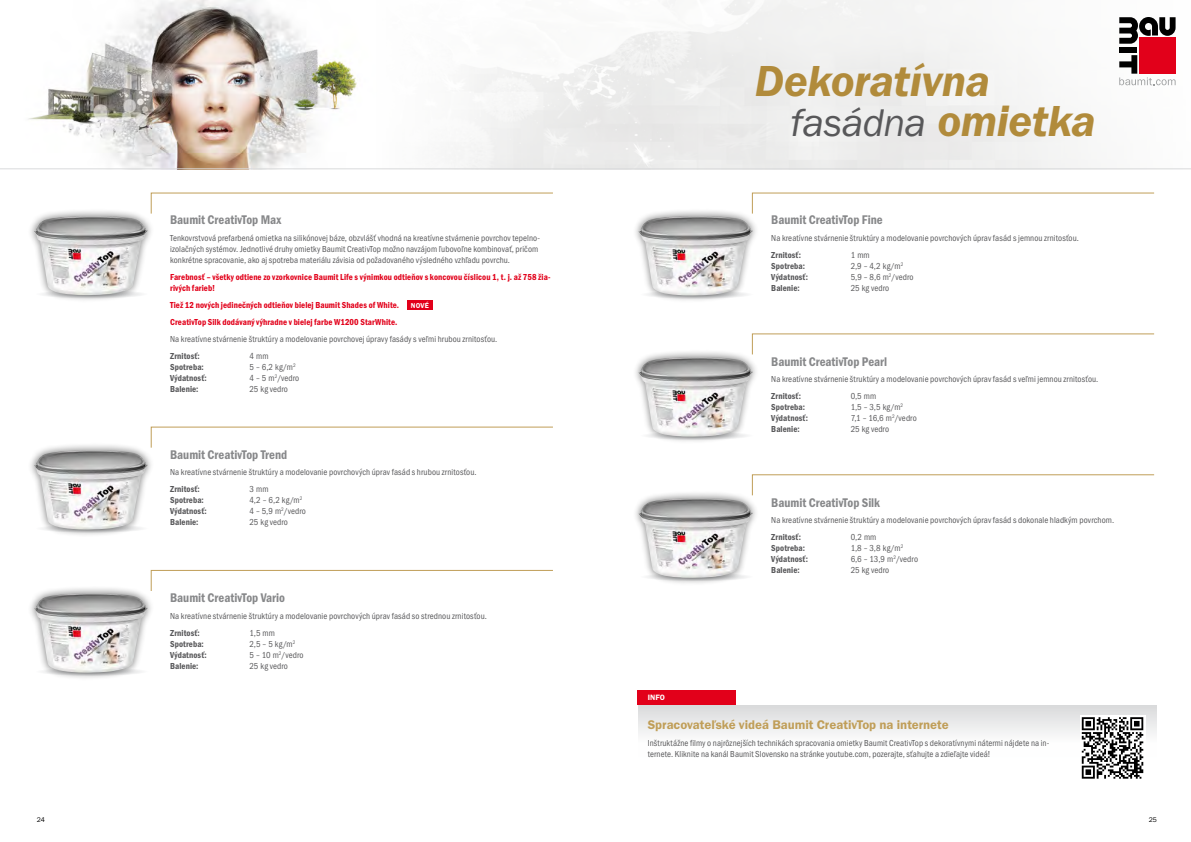
<style>
.page{position:relative;width:1191px;height:842px;background:#fff}
.page>*{position:absolute;margin:0;border:0;box-sizing:border-box;transform-origin:0 0}
.t1{font:45px "BM Franklin Gothic URW Dem Ita";letter-spacing:-.01em;color:#b18b3b}
.t2{font:40px "BM Franklin Gothic URW Boo Ita";letter-spacing:-.015em;color:#58585a}
.t3{font:13px "BM Franklin Gothic URW Con Dem";letter-spacing:-.005em;color:#87888a}
.t4{font:13px "BM Franklin Gothic URW Dem";letter-spacing:-.005em;color:#c09e58}
.t5{font:9px/11px "BM Franklin Gothic URW Con Boo";letter-spacing:.01em;color:#58585a}
.t6{font:9px/11px "BM Franklin Gothic URW Con Dem";letter-spacing:.01em;color:#e2001a}
.t7{font:9px "BM Franklin Gothic URW Con Dem";letter-spacing:.01em;color:#58585a}
.t8{font:8px "BM Franklin Gothic URW Dem";color:#fff}
.t9{font:7.4px "BM Franklin Gothic URW Dem";color:#fff}
.t10{font:7px "BM Franklin Gothic URW Boo";color:#000}
.s1{font-family:"BM Franklin Gothic URW Dem Ita";font-size:45px;color:#b18b3b}
</style>
<div class="page">
<img style="left:28px;top:0;width:329px;height:168px">
<div style="left:27px;top:208px;width:128px;height:95px;background:#000;opacity:.5"></div>
<img style="left:34px;top:216px;width:114px;height:79px">
<div style="left:27px;top:442px;width:128px;height:95px;background:#000;opacity:.5"></div>
<img style="left:34px;top:450px;width:114px;height:80px">
<div style="left:27px;top:586px;width:128px;height:94px;background:#000;opacity:.5"></div>
<img style="left:34px;top:593px;width:114px;height:80px">
<div style="left:631px;top:490px;width:128px;height:96px;background:#000;opacity:.5"></div>
<img style="left:638px;top:498px;width:115px;height:80px">
<div style="left:631px;top:208px;width:128px;height:96px;background:#000;opacity:.5"></div>
<img style="left:638px;top:216px;width:115px;height:80px">
<div style="left:631px;top:349px;width:128px;height:96px;background:#000;opacity:.5"></div>
<img style="left:638px;top:357px;width:115px;height:80px">
<div style="left:638px;top:706px;width:519px;height:74px;background:linear-gradient(to bottom,#e3e3e4,#fff)"></div>
<div style="left:637px;top:690px;width:99px;height:15px;background:#e2001a"></div>
<svg style="left:752px;top:193px;width:402px;height:21px"></svg>
<svg style="left:752px;top:333px;width:402px;height:22px"></svg>
<svg style="left:151px;top:193px;width:402px;height:21px"></svg>
<svg style="left:151px;top:427px;width:402px;height:21px"></svg>
<svg style="left:151px;top:570px;width:402px;height:21px"></svg>
<svg style="left:752px;top:474px;width:402px;height:22px"></svg>
<img style="left:449px;top:0;width:727px;height:168px">
<svg style="left:1080px;top:715px;width:65px;height:65px"></svg>
<svg style="left:1081px;top:717px;width:62px;height:62px"></svg>
<hr style="left:0;top:168px;width:1191px;height:1px;background:#d9dadb">
<div style="left:407px;top:300px;width:26px;height:10px;background:#e2001a"></div>
<div style="left:1119px;top:47px;width:18px;height:6px;background:#000"></div>
<div style="left:1139px;top:37px;width:36px;height:37px;background:#e2001a"></div>
<svg style="left:1119px;top:17px;width:56px;height:27px"></svg>
<svg style="left:1119px;top:55px;width:56px;height:30px"></svg>
<h3 class="t3" style="left:170px;top:212px;width:113px">Baumit CreativTop Max</h3>
<p class="t5" style="left:170px;top:233px;width:371px">Tenkovrstvová prefarbená omietka na silikónovej báze, obzvlášť vhodná na kreatívne stvárnenie povrchov tepelno&shy;izolačných systémov. Jednotlivé druhy omietky Baumit CreativTop možno navzájom ľubovoľne kombinovať, pričom konkrétne spracovanie, ako aj spotreba materiálu závisia od požadovaného výsledného vzhľadu povrchu.</p>
<p class="t6" style="left:170px;top:271px;width:382px">Farebnosť – všetky odtiene zo vzorkovnice Baumit Life s výnimkou odtieňov s koncovou číslicou 1, t. j. až 758 žia&shy;rivých farieb!</p>
<p class="t6" style="left:170px;top:296px;width:230px;line-height:17px">Tiež 12 nových jedinečných odtieňov bielej Baumit Shades of White.<br>CreativTop Silk dodávaný výhradne v bielej farbe W1200 StarWhite.</p>
<p class="t5" style="left:170px;top:334px;width:329px">Na kreatívne stvárnenie štruktúry a modelovanie povrchovej úpravy fasády s veľmi hrubou zrnitosťou.</p>
<p class="t7" style="left:170px;top:351px;width:31px">Zrnitosť:</p>
<p class="t5" style="left:249px;top:351px;width:20px">4 mm</p>
<p class="t7" style="left:170px;top:362px;width:35px">Spotreba:</p>
<p class="t5" style="left:249px;top:362px;width:48px">5 – 6,2 kg/m<sup>2</sup></p>
<p class="t7" style="left:170px;top:373px;width:38px">Výdatnosť:</p>
<p class="t5" style="left:249px;top:373px;width:51px">4 – 5 m<sup>2</sup>/vedro</p>
<p class="t7" style="left:170px;top:384px;width:30px">Balenie:</p>
<p class="t5" style="left:249px;top:384px;width:40px">25 kg vedro</p>
<p class="t9" style="left:411px;top:301px;width:20px">NOVÉ</p>
<h3 class="t3" style="left:170px;top:447px;width:119px">Baumit CreativTop Trend</h3>
<p class="t5" style="left:170px;top:467px;width:308px">Na kreatívne stvárnenie štruktúry a modelovanie povrchových úprav fasád s hrubou zrnitosťou.</p>
<p class="t7" style="left:170px;top:484px;width:31px">Zrnitosť:</p>
<p class="t5" style="left:249px;top:484px;width:20px">3 mm</p>
<p class="t7" style="left:170px;top:495px;width:35px">Spotreba:</p>
<p class="t5" style="left:249px;top:495px;width:54px">4,2 – 6,2 kg/m<sup>2</sup></p>
<p class="t7" style="left:170px;top:506px;width:38px">Výdatnosť:</p>
<p class="t5" style="left:249px;top:506px;width:58px">4 – 5,9 m<sup>2</sup>/vedro</p>
<p class="t7" style="left:170px;top:517px;width:30px">Balenie:</p>
<p class="t5" style="left:249px;top:517px;width:40px">25 kg vedro</p>
<h3 class="t3" style="left:170px;top:590px;width:116px">Baumit CreativTop Vario</h3>
<p class="t5" style="left:170px;top:610px;width:318px">Na kreatívne stvárnenie štruktúry a modelovanie povrchových úprav fasád so strednou zrnitosťou.</p>
<p class="t7" style="left:170px;top:627px;width:31px">Zrnitosť:</p>
<p class="t5" style="left:249px;top:627px;width:27px">1,5 mm</p>
<p class="t7" style="left:170px;top:638px;width:35px">Spotreba:</p>
<p class="t5" style="left:249px;top:638px;width:47px">2,5 – 5 kg/m<sup>2</sup></p>
<p class="t7" style="left:170px;top:649px;width:38px">Výdatnosť:</p>
<p class="t5" style="left:249px;top:649px;width:56px">5 – 10 m<sup>2</sup>/vedro</p>
<p class="t7" style="left:170px;top:660px;width:30px">Balenie:</p>
<p class="t5" style="left:249px;top:660px;width:40px">25 kg vedro</p>
<h1 class="t1" style="left:755px;top:52px;width:237px">Dekoratívna</h1>
<h2 class="t2" style="left:791px;top:98px;width:306px">fasádna <span class="s1">omietka</span></h2>
<h3 class="t3" style="left:771px;top:212px;width:113px">Baumit CreativTop Fine</h3>
<p class="t5" style="left:771px;top:233px;width:309px">Na kreatívne stvárnenie štruktúry a modelovanie povrchových úprav fasád s jemnou zrnitosťou.</p>
<p class="t7" style="left:771px;top:250px;width:31px">Zrnitosť:</p>
<p class="t5" style="left:850px;top:250px;width:20px">1 mm</p>
<p class="t7" style="left:771px;top:261px;width:35px">Spotreba:</p>
<p class="t5" style="left:850px;top:261px;width:54px">2,9 – 4,2 kg/m<sup>2</sup></p>
<p class="t7" style="left:771px;top:272px;width:38px">Výdatnosť:</p>
<p class="t5" style="left:850px;top:272px;width:64px">5,9 – 8,6 m<sup>2</sup>/vedro</p>
<p class="t7" style="left:771px;top:283px;width:30px">Balenie:</p>
<p class="t5" style="left:850px;top:283px;width:40px">25 kg vedro</p>
<h3 class="t3" style="left:771px;top:353px;width:117px">Baumit CreativTop Pearl</h3>
<p class="t5" style="left:771px;top:374px;width:328px">Na kreatívne stvárnenie štruktúry a modelovanie povrchových úprav fasád s veľmi jemnou zrnitosťou.</p>
<p class="t7" style="left:771px;top:391px;width:31px">Zrnitosť:</p>
<p class="t5" style="left:850px;top:391px;width:27px">0,5 mm</p>
<p class="t7" style="left:771px;top:402px;width:35px">Spotreba:</p>
<p class="t5" style="left:850px;top:402px;width:54px">1,5 – 3,5 kg/m<sup>2</sup></p>
<p class="t7" style="left:771px;top:413px;width:38px">Výdatnosť:</p>
<p class="t5" style="left:850px;top:413px;width:68px">7,1 – 16,6 m<sup>2</sup>/vedro</p>
<p class="t7" style="left:771px;top:424px;width:30px">Balenie:</p>
<p class="t5" style="left:850px;top:424px;width:40px">25 kg vedro</p>
<h3 class="t3" style="left:771px;top:495px;width:110px">Baumit CreativTop Silk</h3>
<p class="t5" style="left:771px;top:515px;width:344px">Na kreatívne stvárnenie štruktúry a modelovanie povrchových úprav fasád s dokonale hladkým povrchom.</p>
<p class="t7" style="left:771px;top:532px;width:31px">Zrnitosť:</p>
<p class="t5" style="left:850px;top:532px;width:27px">0,2 mm</p>
<p class="t7" style="left:771px;top:543px;width:35px">Spotreba:</p>
<p class="t5" style="left:850px;top:543px;width:54px">1,8 – 3,8 kg/m<sup>2</sup></p>
<p class="t7" style="left:771px;top:554px;width:38px">Výdatnosť:</p>
<p class="t5" style="left:850px;top:554px;width:69px">6,6 – 13,9 m<sup>2</sup>/vedro</p>
<p class="t7" style="left:771px;top:565px;width:30px">Balenie:</p>
<p class="t5" style="left:850px;top:565px;width:40px">25 kg vedro</p>
<p class="t8" style="left:647px;top:693px;width:19px">INFO</p>
<h3 class="t4" style="left:647px;top:716px;width:302px">Spracovateľské videá Baumit CreativTop na internete</h3>
<p class="t5" style="left:647px;top:737px;width:403px">Inštruktážne filmy o najrôznejších technikách spracovania omietky Baumit CreativTop s dekoratívnymi nátermi nájdete na in&shy;ternete. Kliknite na kanál Baumit Slovensko na stránke youtube.com, pozerajte, sťahujte a zdieľajte videá!</p>
<p class="t10" style="left:37px;top:815px;width:10px">24</p>
<p class="t10" style="left:1148px;top:815px;width:10px">25</p>
</div>
